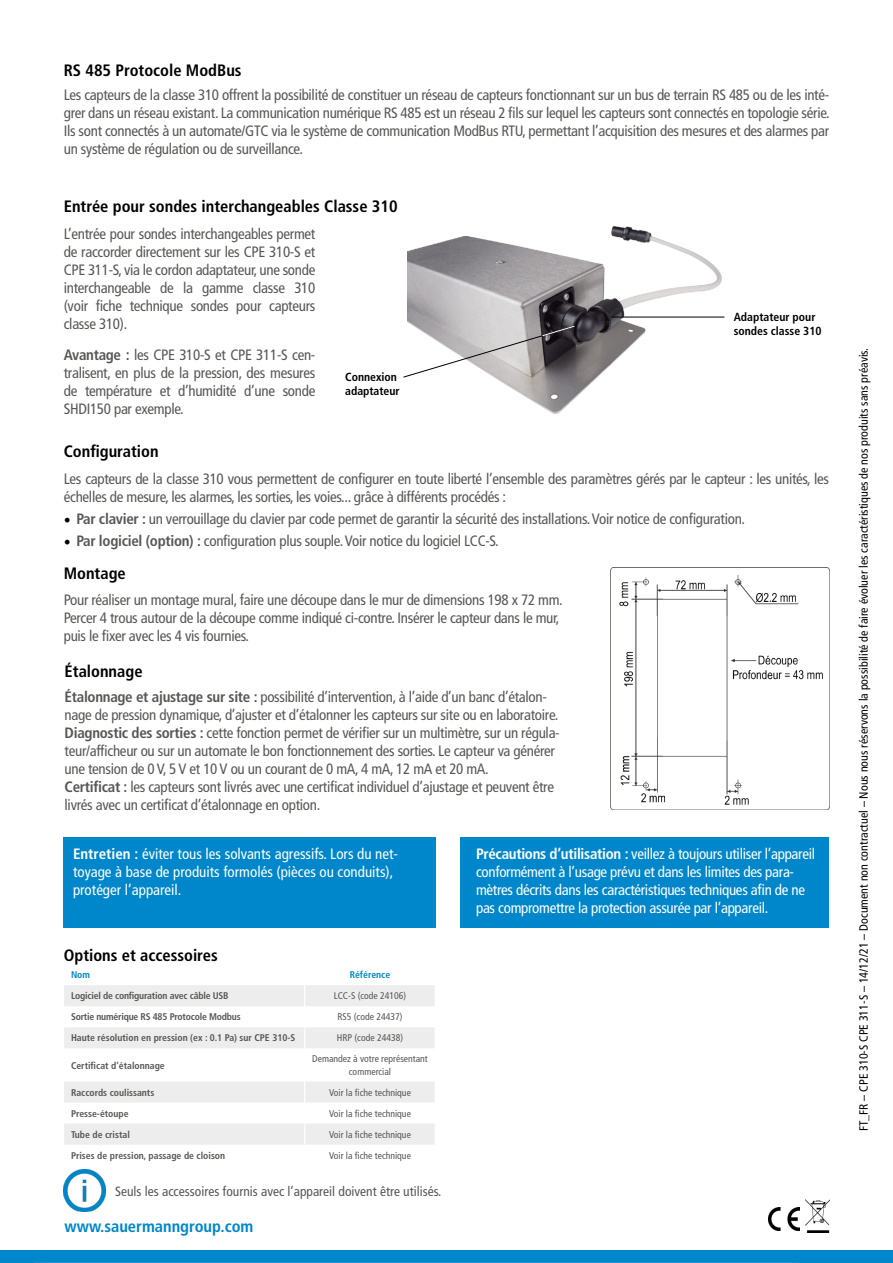
<style>
.page{position:relative;width:893px;height:1263px;background:#fff}
.page>*{position:absolute;margin:0;border:0;box-sizing:border-box;transform-origin:0 0}
.t1{font:700 condensed 16.5px "Frutiger LT Std";color:#000}
.t2{font:700 condensed 16.5px "Frutiger LT Std";color:#0086ca}
.t3{font:condensed 15px/18px "Frutiger LT Std";letter-spacing:-.02em;color:#575756}
.t4{font:condensed 15px/18px "Frutiger LT Std";letter-spacing:-.02em;color:#fff}
.t5{font:condensed 15px/18px "Frutiger LT Std";color:#fff}
.t6{font:condensed 13.5px "Frutiger LT Std";color:#575756}
.t7{font:condensed 12px "Frutiger LT Std";color:#000}
.t8{font:700 condensed 11.7px/14.1px "Frutiger LT Std";color:#000}
.t9{font:condensed 9.75px/12.1px "Frutiger LT Std";color:#575756;text-align:center}
.t10{font:700 condensed 9.75px "Frutiger LT Std";color:#575756}
.t11{font:700 condensed 9.75px "Frutiger LT Std";letter-spacing:-.02em;color:#575756}
.t12{font:700 condensed 9.75px "Frutiger LT Std";color:#0086ca}
.s1{font-weight:700}
.s2{font-family:"Minion Pro";font-stretch:normal;font-size:18px;color:#000}
</style>
<div class="page">
<svg style="left:64px;top:985px;width:371px;height:160px;fill:#f0f0f0"></svg>
<svg style="left:304px;top:985px;width:1px;height:63px"></svg>
<hr style="left:304px;top:1048px;width:1px;height:33px;background:#fff">
<svg style="left:304px;top:1081px;width:1px;height:64px"></svg>
<img style="left:64px;top:1169px;width:42px;height:42px">
<div style="left:0;top:1251px;width:893px;height:12px;background:#0086ca"></div>
<hr style="left:34px;top:1262px;width:765px;height:1px;background:#dadada">
<img style="left:768px;top:1208px;width:32px;height:22px">
<img style="left:806px;top:1199px;width:24px;height:33px">
<img style="left:407px;top:226px;width:317px;height:188px">
<hr style="left:612px;top:317px;width:112px;height:1px;background:#000">
<svg style="left:403px;top:325px;width:172px;height:53px"></svg>
<div style="left:64px;top:837px;width:372px;height:91px;background:#0086ca"></div>
<div style="left:460px;top:837px;width:369px;height:91px;background:#0086ca"></div>
<img style="left:610px;top:567px;width:219px;height:242px">
<p class="t1" style="left:64px;top:61px;width:179px">RS 485 Protocole ModBus</p>
<p class="t3" style="left:64px;top:86px;width:767px;text-align:justify">Les capteurs de la classe 310 offrent la possibilité de constituer un réseau de capteurs fonctionnant sur un bus de terrain RS 485 ou de les inté&shy;grer dans un réseau existant. La communication numérique RS 485 est un réseau 2 fils sur lequel les capteurs sont connectés en topologie série.<br>Ils sont connectés à un automate/GTC via le système de communication ModBus RTU, permettant l’acquisition des mesures et des alarmes par un système de régulation ou de surveillance.</p>
<p class="t1" style="left:64px;top:197px;width:335px">Entrée pour sondes interchangeables Classe 310</p>
<p class="t3" style="left:64px;top:225px;width:253px;text-align:justify">L’entrée pour sondes interchangeables permet de raccorder directement sur les CPE 310-S et CPE 311-S, via le cordon adaptateur, une sonde interchangeable de la gamme classe 310 (voir fiche technique sondes pour capteurs classe 310).</p>
<p class="t3" style="left:64px;top:346px;width:253px;text-align:justify"><span class="s1">Avantage :</span> les CPE 310-S et CPE 311-S cen&shy;tralisent, en plus de la pression, des mesures de température et d’humidité d’une sonde SHDI150 par exemple.</p>
<p class="t1" style="left:64px;top:442px;width:96px">Configuration</p>
<p class="t8" style="left:345px;top:370px;width:56px">Connexion adaptateur</p>
<p class="t8" style="left:734px;top:310px;width:89px">Adaptateur pour sondes classe 310</p>
<p class="t3" style="left:64px;top:470px;width:767px">Les capteurs de la classe 310 vous permettent de configurer en toute liberté l’ensemble des paramètres gérés par le capteur : les unités, les échelles de mesure, les alarmes, les sorties, les voies... grâce à différents procédés :</p>
<p class="t3" style="left:64px;top:510px;width:683px"><span class="s2">•</span> <span class="s1">Par clavier :</span> un verrouillage du clavier par code permet de garantir la sécurité des installations. Voir notice de configuration.</p>
<p class="t3" style="left:64px;top:532px;width:436px"><span class="s2">•</span> <span class="s1">Par logiciel (option) :</span> configuration plus souple. Voir notice du logiciel LCC-S.</p>
<p class="t1" style="left:64px;top:564px;width:64px">Montage</p>
<p class="t3" style="left:64px;top:591px;width:501px">Pour réaliser un montage mural, faire une découpe dans le mur de dimensions 198 x 72 mm.<br>Percer 4 trous autour de la découpe comme indiqué ci-contre. Insérer le capteur dans le mur, puis le fixer avec les 4 vis fournies.</p>
<p class="t1" style="left:65px;top:661px;width:79px">Étalonnage</p>
<p class="t3" style="left:65px;top:688px;width:497px"><span class="s1">Étalonnage et ajustage sur site :</span> possibilité d’intervention, à l’aide d’un banc d’étalon&shy;nage de pression dynamique, d’ajuster et d’étalonner les capteurs sur site ou en laboratoire.<br><span class="s1">Diagnostic des sorties :</span> cette fonction permet de vérifier sur un multimètre, sur un régula&shy;teur/afficheur ou sur un automate le bon fonctionnement des sorties. Le capteur va générer une tension de 0 V, 5 V et 10 V ou un courant de 0 mA, 4 mA, 12 mA et 20 mA.<br><span class="s1">Certificat :</span> les capteurs sont livrés avec une certificat individuel d’ajustage et peuvent être livrés avec un certificat d’étalonnage en option.</p>
<p class="t5" style="left:73px;top:845px;width:327px"><span class="s1">Entretien :</span> éviter tous les solvants agressifs. Lors du net&shy;toyage à base de produits formolés (pièces ou conduits), protéger l’appareil.</p>
<p class="t4" style="left:476px;top:845px;width:340px"><span class="s1">Précautions d’utilisation :</span> veillez à toujours utiliser l’appareil conformément à l’usage prévu et dans les limites des para&shy;mètres décrits dans les caractéristiques techniques afin de ne pas compromettre la protection assurée par l’appareil.</p>
<p class="t1" style="left:64px;top:945px;width:156px">Options et accessoires</p>
<p class="t12" style="left:71px;top:969px;width:21px">Nom</p>
<p class="t12" style="left:350px;top:969px;width:42px">Référence</p>
<p class="t11" style="left:71px;top:990px;width:159px">Logiciel de configuration avec câble USB</p>
<p class="t9" style="left:334px;top:990px;width:74px">LCC-S (code 24106)</p>
<p class="t11" style="left:71px;top:1011px;width:171px">Sortie numérique RS 485 Protocole Modbus</p>
<p class="t9" style="left:338px;top:1011px;width:66px">RS5 (code 24437)</p>
<p class="t10" style="left:71px;top:1032px;width:226px">Haute résolution en pression (ex : 0.1 Pa) sur CPE 310-S</p>
<p class="t9" style="left:337px;top:1032px;width:68px">HRP (code 24438)</p>
<p class="t10" style="left:71px;top:1059px;width:95px">Certificat d’étalonnage</p>
<p class="t9" style="left:312px;top:1053px;width:117px">Demandez à votre représentant commercial</p>
<p class="t10" style="left:71px;top:1086px;width:85px">Raccords coulissants</p>
<p class="t9" style="left:329px;top:1086px;width:83px">Voir la fiche technique</p>
<p class="t10" style="left:71px;top:1107px;width:59px">Presse-étoupe</p>
<p class="t9" style="left:329px;top:1107px;width:83px">Voir la fiche technique</p>
<p class="t10" style="left:71px;top:1128px;width:60px">Tube de cristal</p>
<p class="t9" style="left:329px;top:1128px;width:83px">Voir la fiche technique</p>
<p class="t10" style="left:71px;top:1149px;width:156px">Prises de pression, passage de cloison</p>
<p class="t9" style="left:329px;top:1149px;width:83px">Voir la fiche technique</p>
<p class="t6" style="left:115px;top:1183px;width:328px">Seuls les accessoires fournis avec l’appareil doivent être utilisés.</p>
<p class="t2" style="left:65px;top:1217px;width:190px">www.sauermanngroup.com</p>
<p class="t7" style="left:857px;top:1131px;width:785px;rotate:-90deg">FT_FR – CPE 310-S CPE 311-S – 14/12/21 – Document non contractuel – Nous nous réservons la possibilité de faire évoluer les caractéristiques de nos produits sans préavis.</p>
</div>
